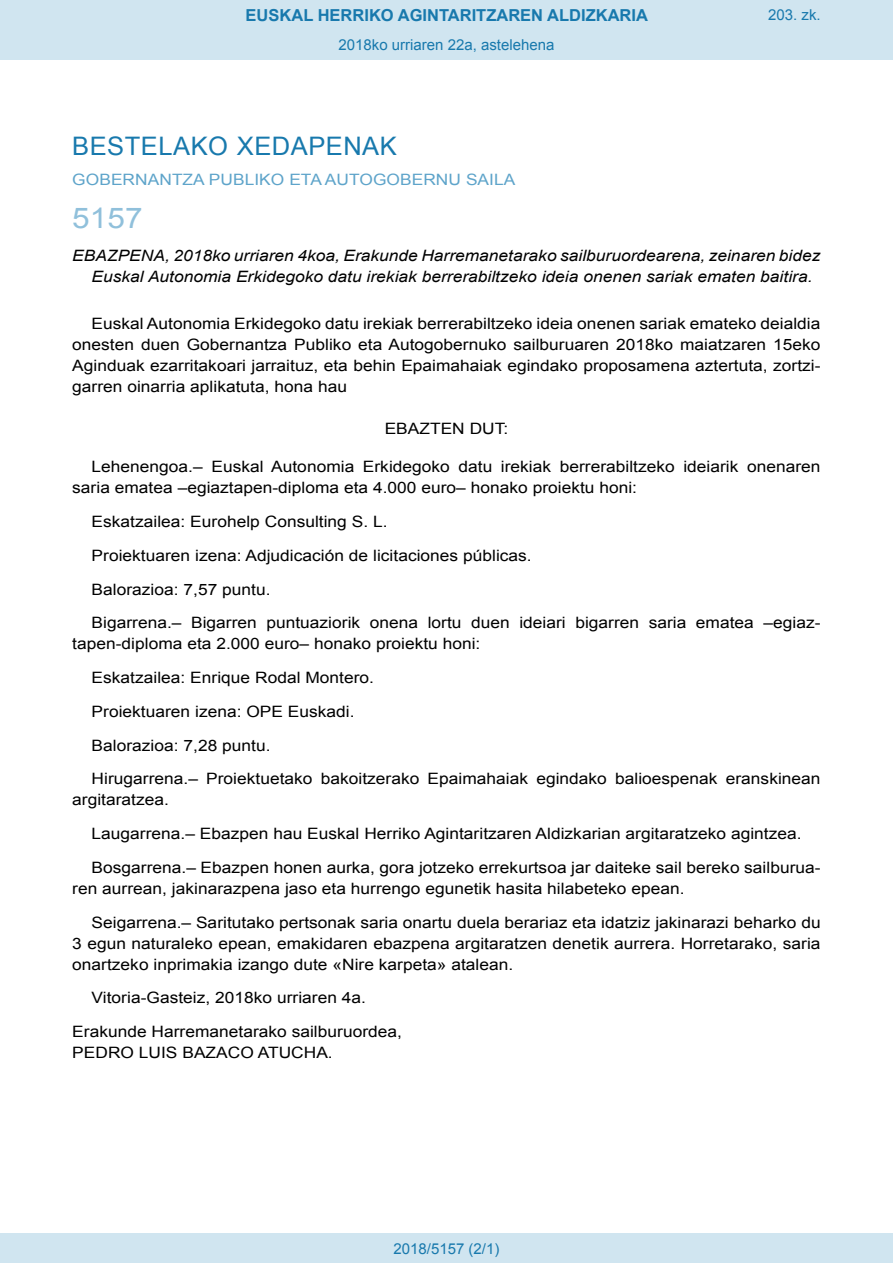
<style>
.page{position:relative;width:893px;height:1263px;background:#fff}
.page>*{position:absolute;margin:0;border:0;box-sizing:border-box;transform-origin:0 0}
.BOPVOrden{font:28.5px "Arial";color:#90c0db;scale:1.11 1}
.BOPVSeccion{font:25.5px "Arial";letter-spacing:.02em;color:#1879ad}
.t1{font:700 16.5px "Arial";color:#1879ad}
.BOPVDetalle{font:15.6px/21px "Arial";color:#000;scale:1.11 1}
.BOPVTitulo{font:italic 15.6px/21px "Arial";color:#000;scale:1.11 1}
.BOPVOrganismo{font:15.6px "Arial";letter-spacing:.005em;color:#5ea4ca;scale:1.11 1}
.BOPVFirmaPuesto{font:15.6px "Arial";color:#000;scale:1.11 1}
.BOPVFirmaLugFec{font:15.6px "Arial";color:#000;scale:1.11 1}
.BOPVFirmaNombre{font:15.6px "Arial";color:#000;scale:1.11 1}
.BOPVClave{font:15.6px "Arial";color:#000;scale:1.11 1}
.Paginacion_Centro{font:15px "Arial";color:#1879ad}
</style>
<div class="page">
<div style="left:0;top:0;width:893px;height:60px;background:#d0e5f0"></div>
<div style="left:0;top:1233px;width:893px;height:30px;background:#d0e5f0"></div>
<p class="t1" style="left:246px;top:4px;width:404px">EUSKAL HERRIKO AGINTARITZAREN ALDIZKARIA</p>
<p class="Paginacion_Centro" style="left:338px;top:35px;width:217px">2018ko urriaren 22a, astelehena</p>
<p class="Paginacion_Centro" style="left:768px;top:5px;width:54px">203. zk.</p>
<p class="BOPVSeccion" style="left:72px;top:129px;width:326px">BESTELAKO XEDAPENAK</p>
<p class="BOPVOrganismo" style="left:72px;top:169px;width:401px">GOBERNANTZA PUBLIKO ETA AUTOGOBERNU SAILA</p>
<p class="BOPVOrden" style="left:72px;top:199px;width:65px">5157</p>
<p class="BOPVTitulo" style="left:92px;top:246px;width:658px;text-indent:-19px">EBAZPENA, 2018ko urriaren 4koa, Erakunde Harremanetarako sailburuordearena, zeinaren bidez<br>Euskal Autonomia Erkidegoko datu irekiak berrerabiltzeko ideia onenen sariak ematen baitira.</p>
<p class="BOPVDetalle" style="left:72px;top:313px;width:676px;text-align:justify;text-indent:19px">Euskal Autonomia Erkidegoko datu irekiak berrerabiltzeko ideia onenen sariak emateko deialdia onesten duen Gobernantza Publiko eta Autogobernuko sailburuaren 2018ko maiatzaren 15eko Aginduak ezarritakoari jarraituz, eta behin Epaimahaiak egindako proposamena aztertuta, zortzi&shy;garren oinarria aplikatuta, hona hau</p>
<p class="BOPVClave" style="left:385px;top:419px;width:113px">EBAZTEN DUT:</p>
<p class="BOPVDetalle" style="left:72px;top:456px;width:676px;text-indent:19px">Lehenengoa.– Euskal Autonomia Erkidegoko datu irekiak berrerabiltzeko ideiarik onenaren saria ematea –egiaztapen-diploma eta 4.000 euro– honako proiektu honi:</p>
<p class="BOPVDetalle" style="left:92px;top:511px;width:268px">Eskatzailea: Eurohelp Consulting S. L.</p>
<p class="BOPVDetalle" style="left:92px;top:545px;width:398px">Proiektuaren izena: Adjudicación de licitaciones públicas.</p>
<p class="BOPVDetalle" style="left:92px;top:579px;width:163px">Balorazioa: 7,57 puntu.</p>
<p class="BOPVDetalle" style="left:72px;top:612px;width:676px;text-indent:19px">Bigarrena.– Bigarren puntuaziorik onena lortu duen ideiari bigarren saria ematea –egiaz&shy;tapen-diploma eta 2.000 euro– honako proiektu honi:</p>
<p class="BOPVDetalle" style="left:92px;top:667px;width:256px">Eskatzailea: Enrique Rodal Montero.</p>
<p class="BOPVDetalle" style="left:92px;top:701px;width:238px">Proiektuaren izena: OPE Euskadi.</p>
<p class="BOPVDetalle" style="left:92px;top:735px;width:163px">Balorazioa: 7,28 puntu.</p>
<p class="BOPVDetalle" style="left:72px;top:768px;width:676px;text-indent:19px">Hirugarrena.– Proiektuetako bakoitzerako Epaimahaiak egindako balioespenak eranskinean argitaratzea.</p>
<p class="BOPVDetalle" style="left:92px;top:823px;width:641px">Laugarrena.– Ebazpen hau Euskal Herriko Agintaritzaren Aldizkarian argitaratzeko agintzea.</p>
<p class="BOPVDetalle" style="left:72px;top:857px;width:676px;text-indent:19px">Bosgarrena.– Ebazpen honen aurka, gora jotzeko errekurtsoa jar daiteke sail bereko sailburua&shy;ren aurrean, jakinarazpena jaso eta hurrengo egunetik hasita hilabeteko epean.</p>
<p class="BOPVDetalle" style="left:72px;top:912px;width:676px;text-align:justify;text-indent:19px">Seigarrena.– Saritutako pertsonak saria onartu duela berariaz eta idatziz jakinarazi beharko du 3 egun naturaleko epean, emakidaren ebazpena argitaratzen denetik aurrera. Horretarako, saria onartzeko inprimakia izango dute «Nire karpeta» atalean.</p>
<p class="BOPVFirmaLugFec" style="left:92px;top:988px;width:249px">Vitoria-Gasteiz, 2018ko urriaren 4a.</p>
<p class="BOPVFirmaPuesto" style="left:72px;top:1021px;width:298px">Erakunde Harremanetarako sailburuordea,</p>
<p class="BOPVFirmaNombre" style="left:72px;top:1042px;width:236px">PEDRO LUIS BAZACO ATUCHA.</p>
<p class="Paginacion_Centro" style="left:393px;top:1238px;width:107px">2018/5157 (2/1)</p>
</div>
